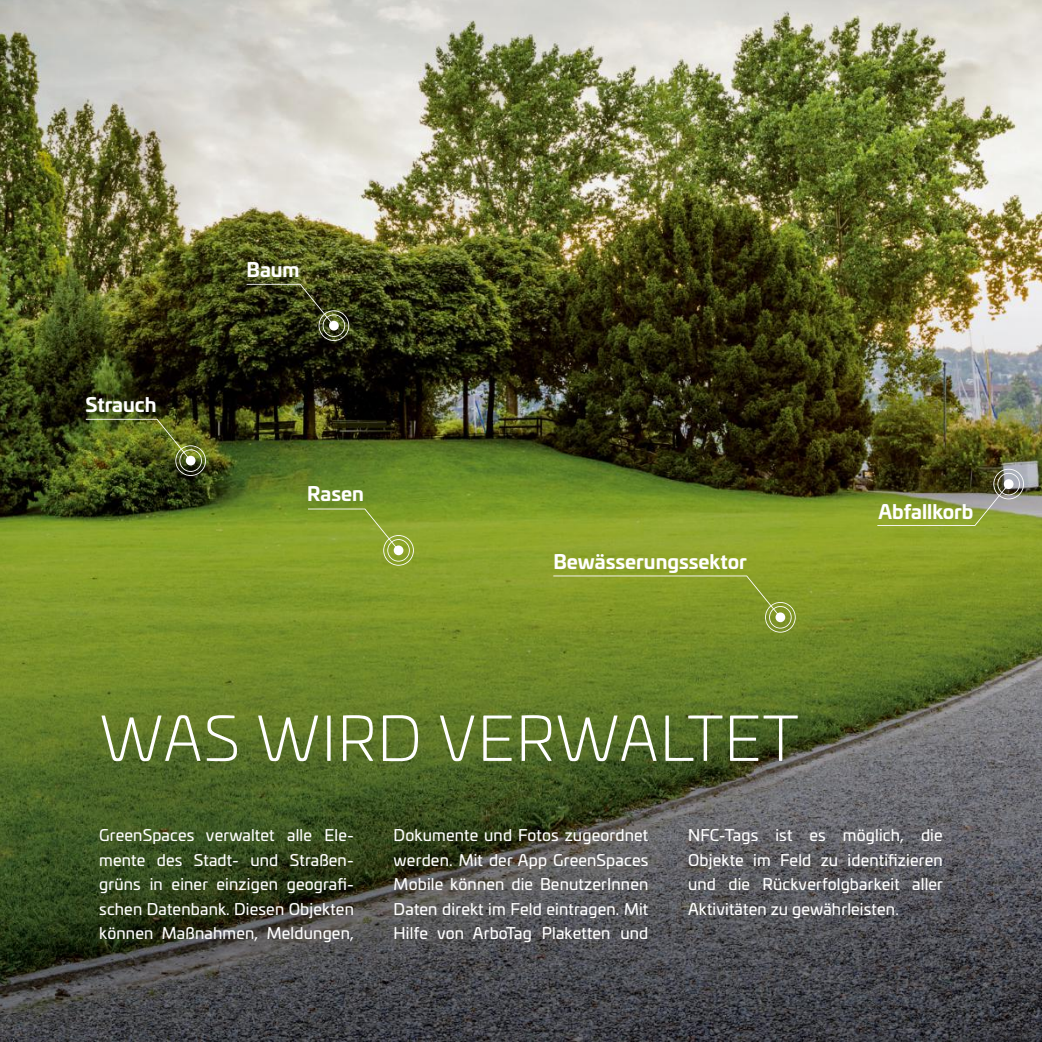
<style>
.page{position:relative;width:1042px;height:1042px;background:#fff}
.page>*{position:absolute;margin:0;border:0;box-sizing:border-box;transform-origin:0 0}
.t1{font:300 61.25px "Univia Pro";letter-spacing:.02em;color:#fff}
.t2{font:700 19.25px "Univia Pro";color:#fff}
.t3{font:15.75px/24.5px "Univia Pro";letter-spacing:.01em;color:#fff;text-align:justify}
</style>
<div class="page">
<img style="left:0;top:0;width:1042px;height:1042px">
<svg style="left:553px;top:575px;width:242px;height:57px;background:#869b2d"></svg>
<svg style="left:308px;top:508px;width:106px;height:58px;background:#8da634"></svg>
<img style="left:86px;top:419px;width:120px;height:57px">
<svg style="left:877px;top:469px;width:147px;height:57px;background:#717940"></svg>
<svg style="left:247px;top:284px;width:102px;height:57px;background:#3a3f1e"></svg>
<p class="t2" style="left:86px;top:396px;width:72px">Strauch</p>
<p class="t2" style="left:246px;top:261px;width:55px">Baum</p>
<p class="t2" style="left:307px;top:486px;width:58px">Rasen</p>
<p class="t2" style="left:553px;top:553px;width:195px">Bewässerungssektor</p>
<h1 class="t1" style="left:99px;top:712px;width:701px">WAS WIRD VERWALTET</h1>
<p class="t2" style="left:878px;top:503px;width:96px">Abfallkorb</p>
<p class="t3" style="left:99px;top:824px;width:256px">GreenSpaces verwaltet alle Ele&shy;mente des Stadt- und Straßen&shy;grüns in einer einzigen geografi&shy;schen Datenbank. Diesen Objekten können Maßnahmen, Meldungen,</p>
<p class="t3" style="left:394px;top:824px;width:256px">Dokumente und Fotos zugeordnet werden. Mit der App GreenSpaces Mobile können die BenutzerInnen Daten direkt im Feld eintragen. Mit Hilfe von ArboTag Plaketten und</p>
<p class="t3" style="left:688px;top:824px;width:256px">NFC-Tags ist es möglich, die Objekte im Feld zu identifizieren und die Rückverfolgbarkeit aller Aktivitäten zu gewährleisten.</p>
</div>
